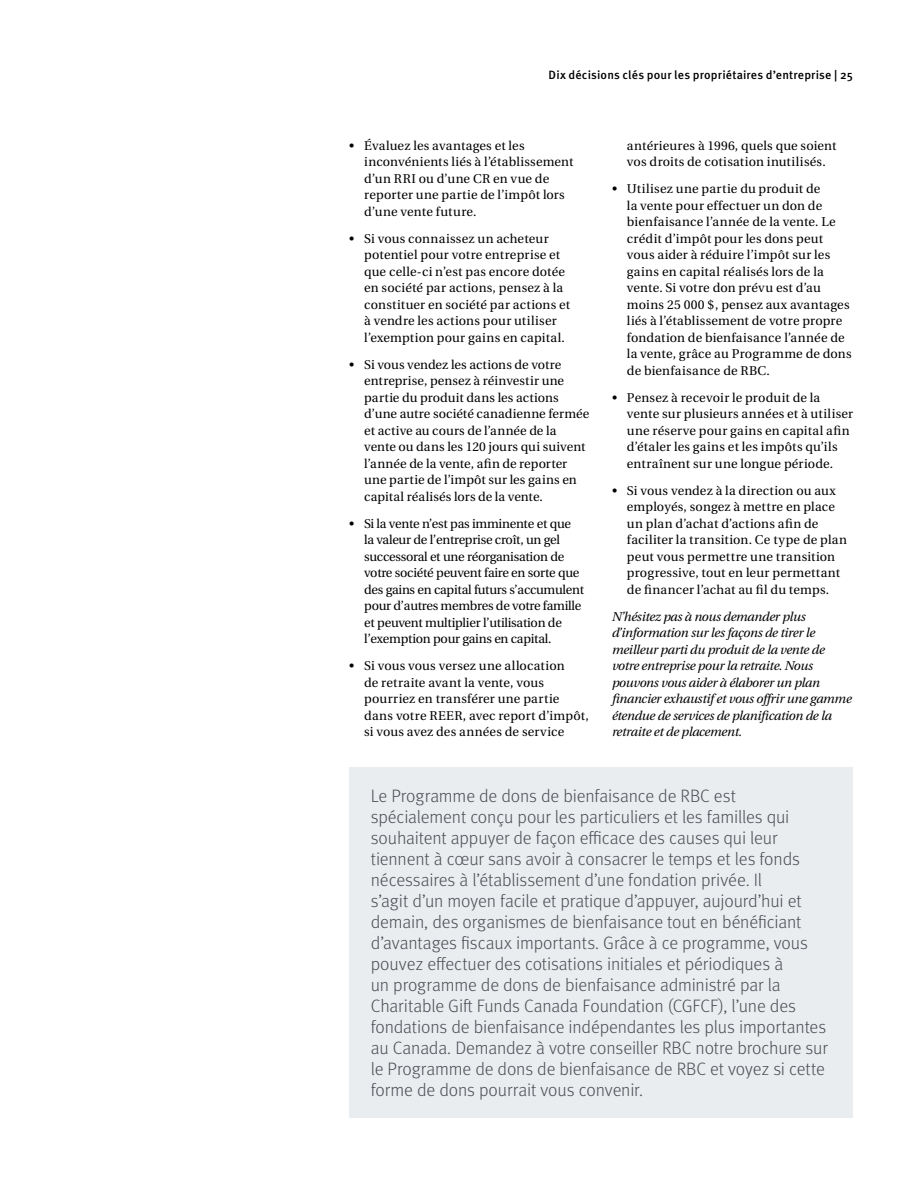
<style>
.page{position:relative;width:918px;height:1188px;background:#fff}
.page>*{position:absolute;margin:0;border:0;box-sizing:border-box;transform-origin:0 0}
.t1{font:300 18px/21px "Meta OT";letter-spacing:-.01em;color:#4b4f54}
.t2{font:12.75px/16.5px "Utopia";letter-spacing:.01em;color:#000}
.t3{font:12.75px/16.5px "Utopia";letter-spacing:-.02em;color:#000}
.t4{font:italic 12.75px/16.5px "Utopia";letter-spacing:-.02em;color:#000}
.t5{font:500 12px "Meta OT";letter-spacing:.015em;color:#000}
</style>
<div class="page">
<div style="left:349px;top:767px;width:504px;height:351px;background:#e9edef"></div>
<p class="t5" style="left:549px;top:68px;width:306px">Dix décisions clés pour les propriétaires d’entreprise | 25</p>
<p class="t2" style="left:364px;top:138px;width:211px;text-indent:-15px">• Évaluez les avantages et les inconvénients liés à l’établissement d’un RRI ou d’une CR en vue de reporter une partie de l’impôt lors d’une vente future.</p>
<p class="t2" style="left:364px;top:231px;width:208px;text-indent:-15px">• Si vous connaissez un acheteur potentiel pour votre entreprise et que celle-ci n’est pas encore dotée en société par actions, pensez à la constituer en société par actions et à vendre les actions pour utiliser l’exemption pour gains en capital.</p>
<p class="t2" style="left:364px;top:357px;width:227px;text-indent:-15px">• Si vous vendez les actions de votre entreprise, pensez à réinvestir une partie du produit dans les actions d’une autre société canadienne fermée et active au cours de l’année de la vente ou dans les 120 jours qui suivent l’année de la vente, afin de reporter une partie de l’impôt sur les gains en capital réalisés lors de la vente.</p>
<p class="t3" style="left:364px;top:516px;width:222px;text-indent:-15px">• Si la vente n’est pas imminente et que<br>la valeur de l’entreprise croît, un gel successoral et une réorganisation de votre société peuvent faire en sorte que des gains en capital futurs s’accumulent pour d’autres membres de votre famille et peuvent multiplier l’utilisation de l’exemption pour gains en capital.</p>
<p class="t2" style="left:364px;top:658px;width:226px;text-indent:-15px">• Si vous vous versez une allocation<br>de retraite avant la vente, vous pourriez en transférer une partie dans votre REER, avec report d’impôt, si vous avez des années de service</p>
<p class="t2" style="left:627px;top:138px;width:211px">antérieures à 1996, quels que soient vos droits de cotisation inutilisés.</p>
<p class="t2" style="left:627px;top:181px;width:226px;text-indent:-15px">• Utilisez une partie du produit de<br>la vente pour effectuer un don de bienfaisance l’année de la vente. Le crédit d’impôt pour les dons peut vous aider à réduire l’impôt sur les gains en capital réalisés lors de la vente. Si votre don prévu est d’au moins 25 000 $, pensez aux avantages liés à l’établissement de votre propre fondation de bienfaisance l’année de la vente, grâce au Programme de dons de bienfaisance de RBC.</p>
<p class="t2" style="left:627px;top:390px;width:228px;text-indent:-15px">• Pensez à recevoir le produit de la vente sur plusieurs années et à utiliser une réserve pour gains en capital afin d’étaler les gains et les impôts qu’ils entraînent sur une longue période.</p>
<p class="t2" style="left:627px;top:483px;width:221px;text-indent:-15px">• Si vous vendez à la direction ou aux employés, songez à mettre en place un plan d’achat d’actions afin de faciliter la transition. Ce type de plan peut vous permettre une transition progressive, tout en leur permettant de financer l’achat au fil du temps.</p>
<p class="t4" style="left:612px;top:609px;width:241px">N’hésitez pas à nous demander plus d’information sur les façons de tirer le meilleur parti du produit de la vente de votre entreprise pour la retraite. Nous pouvons vous aider à élaborer un plan financier exhaustif et vous offrir une gamme étendue de services de planification de la retraite et de placement.</p>
<p class="t1" style="left:371px;top:786px;width:458px">Le Programme de dons de bienfaisance de RBC est spécialement conçu pour les particuliers et les familles qui souhaitent appuyer de façon efficace des causes qui leur tiennent à cœur sans avoir à consacrer le temps et les fonds nécessaires à l’établissement d’une fondation privée. Il<br>s’agit d’un moyen facile et pratique d’appuyer, aujourd’hui et demain, des organismes de bienfaisance tout en bénéficiant d’avantages fiscaux importants. Grâce à ce programme, vous pouvez effectuer des cotisations initiales et périodiques à<br>un programme de dons de bienfaisance administré par la Charitable Gift Funds Canada Foundation (CGFCF), l’une des fondations de bienfaisance indépendantes les plus importantes au Canada. Demandez à votre conseiller RBC notre brochure sur le Programme de dons de bienfaisance de RBC et voyez si cette forme de dons pourrait vous convenir.</p>
</div>
